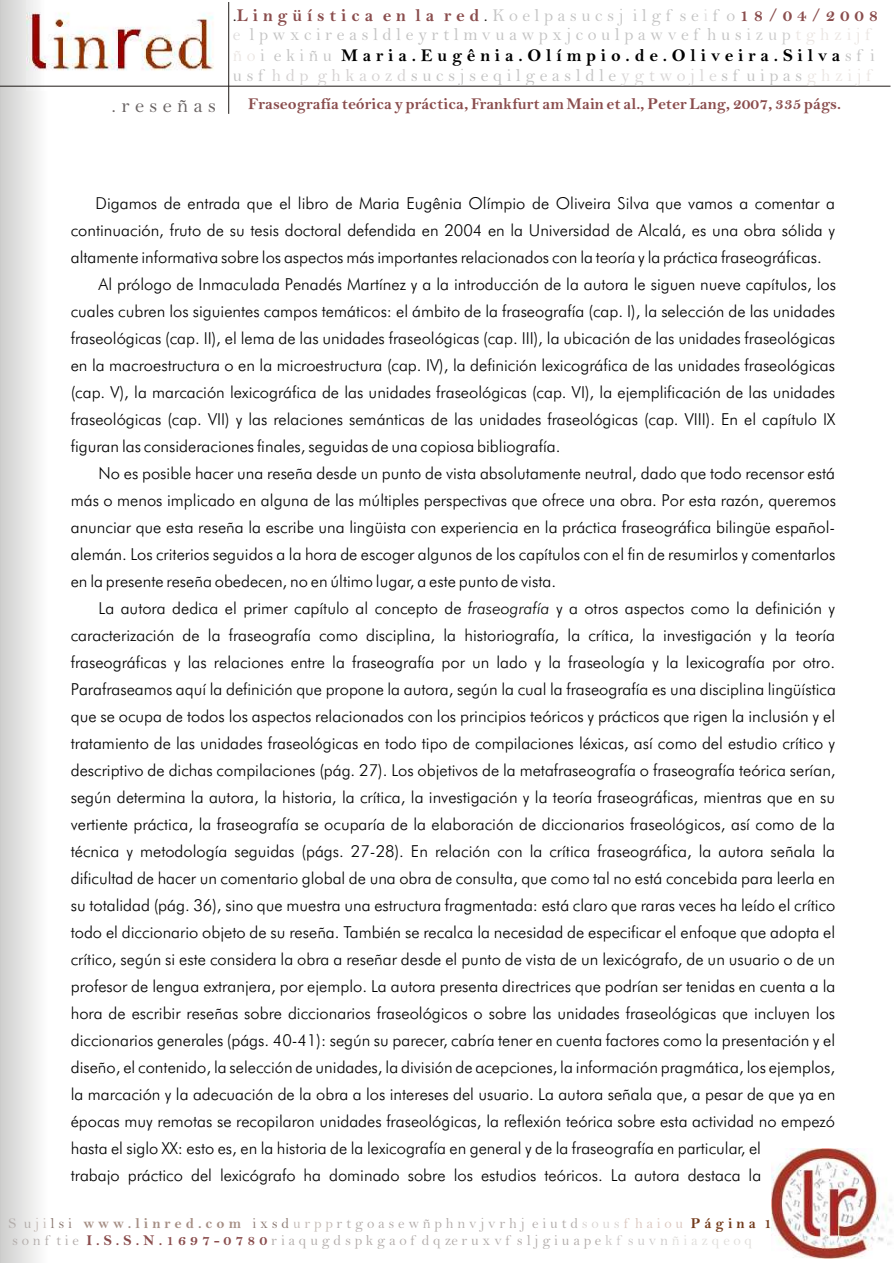
<style>
.page{position:relative;width:894px;height:1263px;background:#fff}
.page>*{position:absolute;margin:0;border:0;box-sizing:border-box;transform-origin:0 0}
.t1{font:21px "Bell";color:#696363}
.t2{font:18px "Bell";letter-spacing:.25em;color:#c4c4c4}
.t3{font:700 18px "Bell";color:#8a4d4d}
.t4{font:700 18px "Bell";color:#000}
.t5{font:18px "Bell";color:#e0dede}
.t6{font:18px "Bell";color:#1f1a17}
.t7{font:16.5px "Futura Lt BT";color:#000}
.t8{font:700 16.5px "Bell";color:#8a4d4d}
.t9{font:15px/17px "Bell";letter-spacing:.25em;color:#b3adab}
.s1{font-weight:400;color:#1f1a17}
.s2{font-weight:400;color:#c4c4c4}
.s3{color:#ccc}
.s4{color:#ebe6e3}
.s5{color:#d4d1d1}
.s6{color:#d9d6d6}
.s7{font-style:italic}
.s8{color:#c4bab5}
.s9{color:#8c7a73}
.s10{font-weight:700;color:#a68f85}
.s11{color:#d9d4d1}
.s12{color:#dbc7bf}
.s13{font-weight:700;color:#733b1c}
.s14{font-weight:700;color:#8a4d4d}
.s15{color:#ccc9c9}
.s16{color:#e0dedb}
</style>
<div class="page">
<div style="left:0;top:0;width:47px;height:1263px;background:linear-gradient(to right,#cececd,#fdfdfd)"></div>
<img style="left:26px;top:0;width:192px;height:90px">
<hr style="left:0;top:86px;width:891px;height:1px;background:#1f1a17">
<hr style="left:228px;top:2px;width:1px;height:112px;background:#1f1a17">
<img style="left:772px;top:1149px;width:120px;height:109px">
<p class="t1" style="left:112px;top:98px;width:106px">. r e s e ñ a s</p>
<p class="t3" style="left:233px;top:9px;width:647px"><span class="s1">.</span>L i n g ü í s t i c a e n l a r e d<span class="s2">K o e l p a s u c s j i l g f s ef o</span> 1 8 / 0 4 / 2 0 0 8</p>
<p class="t5" style="left:704px;top:9px;width:6px">i</p>
<p class="t6" style="left:484px;top:9px;width:5px">.</p>
<p class="t2" style="left:250px;top:28px;width:622px">l p w x c i r e a s l d l e y r t l m v u a w p x j c o u l p a w v e f h u s <span class="s3">i z u p</span> <span class="s4">t g h z i j f</span></p>
<p class="t2" style="left:233px;top:49px;width:101px"><span class="s4">ñ o</span> i e k i ñ u</p>
<p class="t4" style="left:341px;top:49px;width:535px">M a r i a . E u g ê n i a . O l í m p i o . d e . O l i v e i r a . S i l v a<span class="s2">s f i</span></p>
<p class="t2" style="left:233px;top:69px;width:32px">u s f</p>
<p class="t2" style="left:272px;top:69px;width:601px"><span class="s5">h d p g h k a o z d</span>s u c s j s e q i l g e a s l d l e<span class="s6">y g t w o j l e</span>s f u i p a s<span class="s4">g h z i j f</span></p>
<p class="t5" style="left:233px;top:28px;width:9px">e</p>
<p class="t8" style="left:248px;top:98px;width:594px">Fraseografía teórica y práctica, Frankfurt am Main et al., Peter Lang, 2007, 335 págs.</p>
<p class="t7" style="left:96px;top:197px;width:741px">Digamos de entrada que el libro de Maria Eugênia Olímpio de Oliveira Silva que vamos a comentar a</p>
<p class="t7" style="left:71px;top:224px;width:766px">continuación, fruto de su tesis doctoral defendida en 2004 en la Universidad de Alcalá, es una obra sólida y</p>
<p class="t7" style="left:71px;top:251px;width:753px">altamente informativa sobre los aspectos más importantes relacionados con la teoría y la práctica fraseográficas.</p>
<p class="t7" style="left:99px;top:278px;width:739px">Al prólogo de Inmaculada Penadés Martínez y a la introducción de la autora le siguen nueve capítulos, los</p>
<p class="t7" style="left:71px;top:305px;width:766px">cuales cubren los siguientes campos temáticos: el ámbito de la fraseografía (cap. I), la selección de las unidades</p>
<p class="t7" style="left:71px;top:332px;width:766px">fraseológicas (cap. II), el lema de las unidades fraseológicas (cap. III), la ubicación de las unidades fraseológicas</p>
<p class="t7" style="left:71px;top:359px;width:766px">en la macroestructura o en la microestructura (cap. IV), la definición lexicográfica de las unidades fraseológicas</p>
<p class="t7" style="left:71px;top:386px;width:766px">(cap. V), la marcación lexicográfica de las unidades fraseológicas (cap. VI), la ejemplificación de las unidades</p>
<p class="t7" style="left:71px;top:413px;width:766px">fraseológicas (cap. VII) y las relaciones semánticas de las unidades fraseológicas (cap. VIII). En el capítulo IX</p>
<p class="t7" style="left:71px;top:440px;width:491px">figuran las consideraciones finales, seguidas de una copiosa bibliografía.</p>
<p class="t7" style="left:99px;top:467px;width:738px">No es posible hacer una reseña desde un punto de vista absolutamente neutral, dado que todo recensor está</p>
<p class="t7" style="left:71px;top:494px;width:767px">más o menos implicado en alguna de las múltiples perspectivas que ofrece una obra. Por esta razón, queremos</p>
<p class="t7" style="left:71px;top:521px;width:766px">anunciar que esta reseña la escribe una lingüista con experiencia en la práctica fraseográfica bilingüe español-</p>
<p class="t7" style="left:71px;top:548px;width:766px">alemán. Los criterios seguidos a la hora de escoger algunos de los capítulos con el fin de resumirlos y comentarlos</p>
<p class="t7" style="left:71px;top:575px;width:487px">en la presente reseña obedecen, no en último lugar, a este punto de vista.</p>
<p class="t7" style="left:99px;top:602px;width:738px">La autora dedica el primer capítulo al concepto de <span class="s7">fraseografía</span> y a otros aspectos como la definición y</p>
<p class="t7" style="left:71px;top:629px;width:766px">caracterización de la fraseografía como disciplina, la historiografía, la crítica, la investigación y la teoría</p>
<p class="t7" style="left:71px;top:656px;width:766px">fraseográficas y las relaciones entre la fraseografía por un lado y la fraseología y la lexicografía por otro.</p>
<p class="t7" style="left:71px;top:683px;width:767px">Parafraseamos aquí la definición que propone la autora, según la cual la fraseografía es una disciplina lingüística</p>
<p class="t7" style="left:71px;top:710px;width:766px">que se ocupa de todos los aspectos relacionados con los principios teóricos y prácticos que rigen la inclusión y el</p>
<p class="t7" style="left:71px;top:737px;width:766px">tratamiento de las unidades fraseológicas en todo tipo de compilaciones léxicas, así como del estudio crítico y</p>
<p class="t7" style="left:71px;top:764px;width:766px">descriptivo de dichas compilaciones (pág. 27). Los objetivos de la metafraseografía o fraseografía teórica serían,</p>
<p class="t7" style="left:71px;top:791px;width:766px">según determina la autora, la historia, la crítica, la investigación y la teoría fraseográficas, mientras que en su</p>
<p class="t7" style="left:71px;top:818px;width:766px">vertiente práctica, la fraseografía se ocuparía de la elaboración de diccionarios fraseológicos, así como de la</p>
<p class="t7" style="left:71px;top:845px;width:766px">técnica y metodología seguidas (págs. 27-28). En relación con la crítica fraseográfica, la autora señala la</p>
<p class="t7" style="left:71px;top:872px;width:766px">dificultad de hacer un comentario global de una obra de consulta, que como tal no está concebida para leerla en</p>
<p class="t7" style="left:71px;top:899px;width:766px">su totalidad (pág. 36), sino que muestra una estructura fragmentada: está claro que raras veces ha leído el crítico</p>
<p class="t7" style="left:71px;top:926px;width:766px">todo el diccionario objeto de su reseña. También se recalca la necesidad de especificar el enfoque que adopta el</p>
<p class="t7" style="left:71px;top:953px;width:766px">crítico, según si este considera la obra a reseñar desde el punto de vista de un lexicógrafo, de un usuario o de un</p>
<p class="t7" style="left:71px;top:980px;width:766px">profesor de lengua extranjera, por ejemplo. La autora presenta directrices que podrían ser tenidas en cuenta a la</p>
<p class="t7" style="left:71px;top:1007px;width:766px">hora de escribir reseñas sobre diccionarios fraseológicos o sobre las unidades fraseológicas que incluyen los</p>
<p class="t7" style="left:71px;top:1034px;width:766px">diccionarios generales (págs. 40-41): según su parecer, cabría tener en cuenta factores como la presentación y el</p>
<p class="t7" style="left:71px;top:1061px;width:766px">diseño, el contenido, la selección de unidades, la división de acepciones, la información pragmática, los ejemplos,</p>
<p class="t7" style="left:71px;top:1088px;width:766px">la marcación y la adecuación de la obra a los intereses del usuario. La autora señala que, a pesar de que ya en</p>
<p class="t7" style="left:71px;top:1115px;width:766px">épocas muy remotas se recopilaron unidades fraseológicas, la reflexión teórica sobre esta actividad no empezó</p>
<p class="t7" style="left:71px;top:1142px;width:692px">hasta el siglo XX: esto es, en la historia de la lexicografía en general y de la fraseografía en particular, el</p>
<p class="t7" style="left:71px;top:1169px;width:692px">trabajo práctico del lexicógrafo ha dominado sobre los estudios teóricos. La autora destaca la</p>
<p class="t9" style="left:8px;top:1216px;width:765px">S u<span class="s8">j i</span> <span class="s9">l s i</span> <span class="s10">w w w . l i n r e d . c o m</span> <span class="s9">i x s d</span><span class="s8">u r p p</span>r t g o a s e w ñ p h n v j v r h j e i u t d<span class="s11">s o u s</span> <span class="s12">f h a i o u</span> <span class="s13">P á g i n a 1 </span>s o n f t i e</p>
<p class="t9" style="left:87px;top:1233px;width:667px"><span class="s14">I . S . S . N . 1 6 9 7 - 0 7 8 0</span>r i a q u g d s p k g a o f d q ze r u x v f s l j g i u a p e<span class="s15">k f s u v n</span> <span class="s16">ñ i a z q e o q</span></p>
</div>
